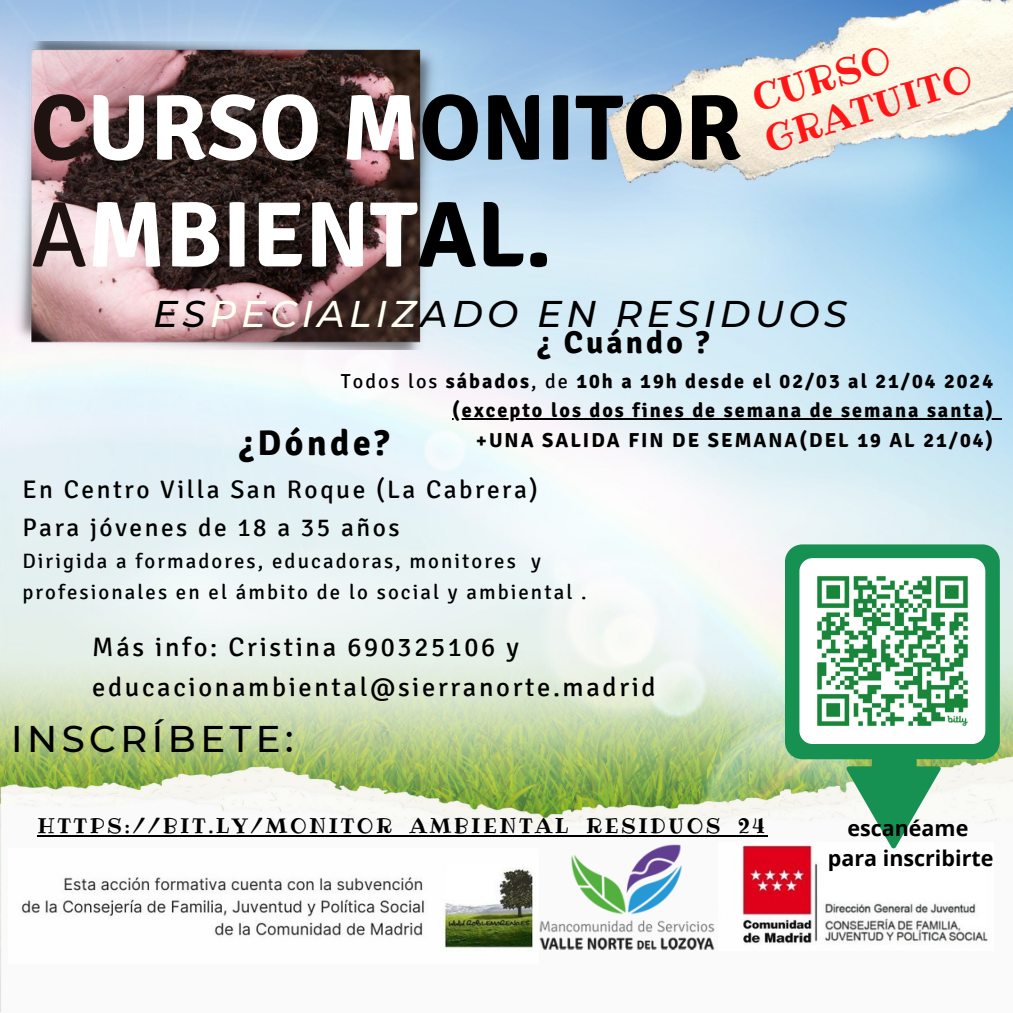
<style>
.page{position:relative;width:1013px;height:1013px;background:#fff}
.page>*{position:absolute;margin:0;border:0;box-sizing:border-box;transform-origin:0 0}
.t1{font:700 93px/106.9px "Signika";color:#fff}
.t2{font:37.62px/42.1px "Ribeye";color:#ff1616}
.t3{font:italic 500 37.12px "Montserrat";letter-spacing:.12em;color:#000}
.t4{font:500 37.12px "Montserrat";letter-spacing:.12em;color:#000}
.t5{font:700 35.75px "Signika";letter-spacing:.1em;color:#000}
.t6{font:700 31.5px "Signika";letter-spacing:.1em;color:#000}
.t7{font:26.5px/39.4px "Signika";letter-spacing:.1em;color:#000}
.t8{font:25.38px "Signika";letter-spacing:.1em;color:#000}
.t9{font:700 21.5px/29.9px "Open Sans";color:#000;text-align:center}
.t10{font:20.88px "Ribeye";letter-spacing:.12em;color:#000}
.t11{font:20.75px "Signika";letter-spacing:.1em;color:#000}
.t12{font:700 20.25px "Signika";letter-spacing:.1em;color:#000}
.s1{color:#1e1311}
.s2{color:#000}
.s3{font-weight:400;color:#1e1311}
.s4{color:#fffff3}
.s5{font-weight:400}
</style>
<div class="page">
<img style="left:0;top:0;width:1012px;height:752px">
<img style="left:11px;top:41px;width:429px;height:308px">
<img style="left:608px;top:0;width:404px;height:183px">
<img style="left:0;top:752px;width:1012px;height:260px">
<img style="left:8px;top:848px;width:530px;height:115px">
<img style="left:538px;top:843px;width:177px;height:106px">
<img style="left:718px;top:842px;width:275px;height:108px">
<hr style="left:452px;top:418px;width:543px;height:1px;background:#000">
<svg style="left:785px;top:544px;width:214px;height:304px;fill:#179151"></svg>
<img style="left:799px;top:558px;width:186px;height:186px;border-radius:13px">
<hr style="left:37px;top:835px;width:730px;height:2px;background:#000">
<p class="t2" style="left:747px;top:79px;width:217px;rotate:-17deg">CURSO<br>GRATUITO</p>
<p class="t1" style="left:31px;top:76px;width:712px"><span class="s1">C</span>URSO M<span class="s2">ONITOR<br></span><span class="s3">A</span>MBIENT<span class="s2">AL.</span></p>
<p class="t3" style="left:153px;top:291px;width:695px">ES<span class="s4">PECIALIZ</span>ADO EN RESIDUOS</p>
<h2 class="t6" style="left:537px;top:323px;width:174px">¿ Cuándo ?</h2>
<p class="t12" style="left:341px;top:368px;width:653px"><span class="s5">Todos los</span> sábados<span class="s5">, de</span> 10h a 19h desde el 02/03 al 21/04 2024</p>
<p class="t12" style="left:452px;top:398px;width:542px">(excepto los dos fines de semana de semana santa)</p>
<p class="t12" style="left:476px;top:428px;width:518px">+UNA SALIDA FIN DE SEMANA(DEL 19 AL 21/04)</p>
<p class="t5" style="left:239px;top:421px;width:152px">¿Dónde?</p>
<p class="t8" style="left:22px;top:474px;width:517px">En Centro Villa San Roque (La Cabrera)</p>
<h4 class="t8" style="left:22px;top:512px;width:379px">Para jóvenes de 18 a 35 años</h4>
<h2 class="t11" style="left:22px;top:548px;width:520px">Dirigida a formadores, educadoras, monitores y</h2>
<h5 class="t11" style="left:22px;top:580px;width:566px">profesionales en el ámbito de lo social y ambiental .</h5>
<p class="t7" style="left:92px;top:628px;width:565px">Más info: Cristina 690325106 y educacionambiental@sierranorte.madrid</p>
<p class="t4" style="left:11px;top:715px;width:284px">INSCRÍBETE:</p>
<h6 class="t10" style="left:37px;top:811px;width:729px">HTTPS://BIT.LY/MONITOR_AMBIENTAL_RESIDUOS_24</h6>
<p class="t9" style="left:827px;top:813px;width:167px">escanéame para inscribirte</p>
</div>
